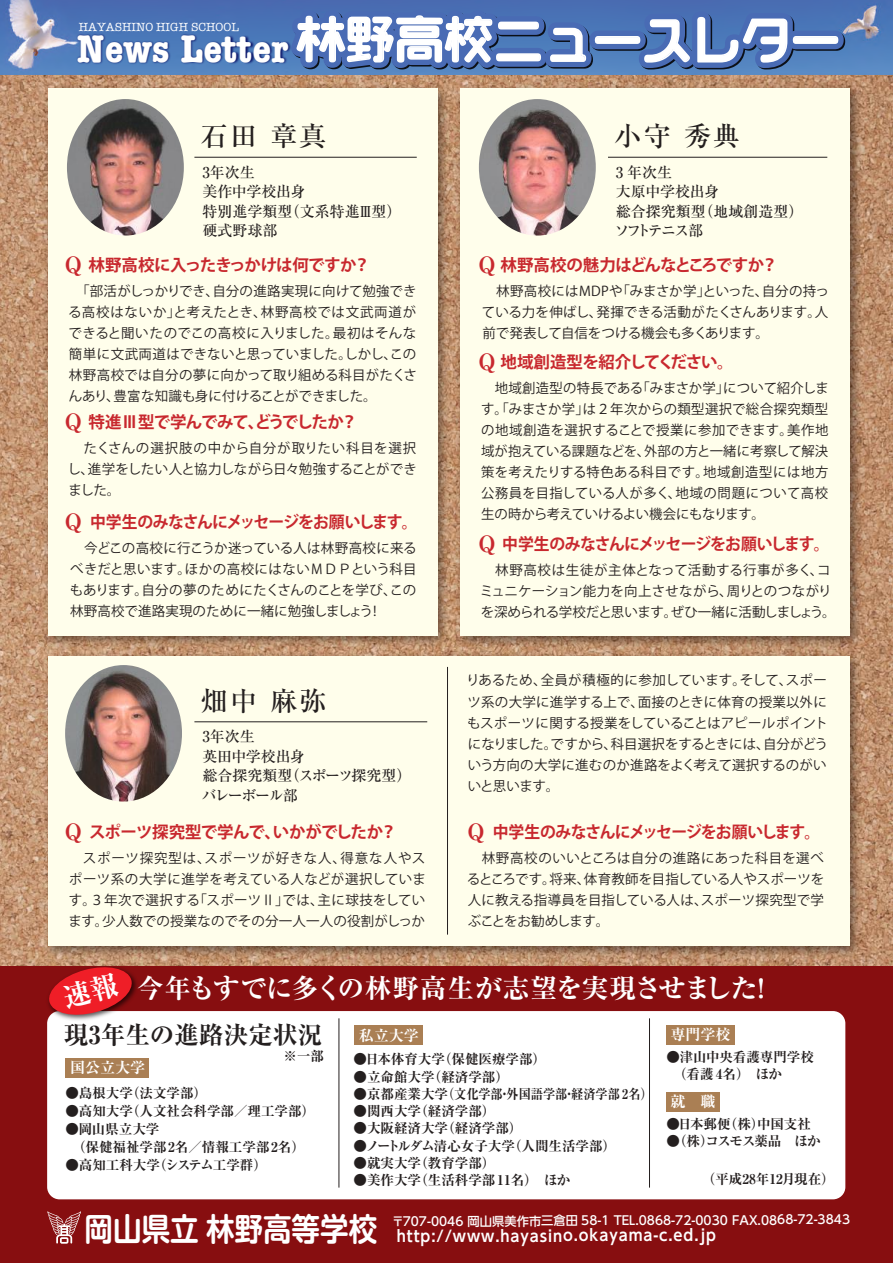
<style>
.page{position:relative;width:893px;height:1263px;background:#fff}
.page>*{position:absolute;margin:0;border:0;box-sizing:border-box;transform-origin:0 0}
.t1{font:49.5px "True Giga Maru Jr Bold RKSJ H";color:#fff}
.t2{font:700 condensed 39.75px "American Typewriter";color:#fff;scale:1.1 1}
.t3{font:500 27px "Ryumin Pro";letter-spacing:.08em;color:#241f1f}
.t4{font:700 expanded 26.55px "Ryumin Pro";letter-spacing:-.02em;color:#fff}
.t5{font:700 expanded 24.6px "Ryumin Pro";color:#241f1f}
.t6{font:700 16.5px "Koz Go Pro";letter-spacing:-.05em;color:#c8282e;scale:.96 1}
.t7{font:700 16.5px "Koz Go Pro";letter-spacing:-.05em;color:#c8282e}
.t8{font:700 16.5px "Koz Go Pro";letter-spacing:-.03em;color:#c8282e}
.t9{font:700 15.6px "UD Shin Go Pro De";letter-spacing:.055em;color:#fff;scale:.95 1}
.t10{font:500 15px/19.5px "Ryumin Pro";color:#241f1f}
.t11{font:500 15px/19.5px "Ryumin Pro";letter-spacing:-.025em;color:#241f1f}
.t12{font:700 expanded 15px "Ryumin Pro";color:#fff}
.t13{font:13.5px/21px "Koz Go Pro";letter-spacing:.005em;color:#241f1f;text-align:justify}
.t14{font:700 expanded 13.5px/18px "Ryumin Pro";color:#241f1f}
.t15{font:700 expanded 13.5px "Ryumin Pro";letter-spacing:-.08em;color:#241f1f}
.t16{font:500 12.3px "UD Shin Go Pro";letter-spacing:-.005em;color:#fff}
.t17{font:12px "American Typewriter";color:#fff}
.s1{font-family:"Ryumin Pro";font-stretch:expanded;font-size:22.5px}
.s2{font-family:"UD Shin M Go Pro De";font-size:31.65px}
</style>
<div class="page">
<img style="left:0;top:74px;width:893px;height:892px">
<img style="left:0;top:0;width:893px;height:74px">
<img style="left:75px;top:26px;width:217px;height:54px">
<svg style="left:281px;top:0;width:574px;height:79px;background:#617eb5"></svg>
<div style="left:0;top:966px;width:893px;height:297px;background:#870e10"></div>
<div style="left:47px;top:1011px;width:798px;height:188px;background:#fff;border-radius:12px"></div>
<svg style="left:47px;top:1211px;width:34px;height:33px"></svg>
<img style="left:40px;top:80px;width:412px;height:568px">
<div style="left:48px;top:88px;width:389px;height:547px;background:#fffeeb"></div>
<img style="left:452px;top:80px;width:414px;height:572px">
<div style="left:460px;top:88px;width:389px;height:547px;background:#fffeeb"></div>
<hr style="left:194px;top:157px;width:223px;height:1px;background:#241f1f">
<hr style="left:608px;top:157px;width:219px;height:1px;background:#241f1f">
<img style="left:40px;top:648px;width:825px;height:313px">
<div style="left:48px;top:656px;width:802px;height:290px;background:#fffeeb"></div>
<hr style="left:447px;top:667px;width:1px;height:267px;background:#241f1f">
<hr style="left:194px;top:721px;width:233px;height:1px;background:#241f1f">
<img style="left:45px;top:963px;width:95px;height:61px">
<div style="left:65px;top:1058px;width:84px;height:20px;background:#aa7f54"></div>
<div style="left:354px;top:1025px;width:69px;height:19px;background:#aa7f54"></div>
<div style="left:666px;top:1025px;width:69px;height:19px;background:#aa7f54"></div>
<div style="left:666px;top:1092px;width:54px;height:20px;background:#aa7f54"></div>
<hr style="left:339px;top:1018px;width:1px;height:169px;background:#241f1f">
<hr style="left:649px;top:1018px;width:1px;height:169px;background:#241f1f">
<img style="left:67px;top:99px;width:117px;height:137px">
<img style="left:65px;top:665px;width:117px;height:136px">
<img style="left:479px;top:99px;width:117px;height:137px">
<svg style="left:46px;top:964px;width:88px;height:54px"></svg>
<p class="t17" style="left:79px;top:18px;width:162px">HAYASHINO HIGH SCHOOL</p>
<h1 class="t1" style="left:296px;top:14px;width:546px">林野高校ニュースレター</h1>
<h2 class="t2" style="left:77px;top:17px;width:193px">News Letter</h2>
<h3 class="t3" style="left:201px;top:115px;width:127px">石田 章真</h3>
<p class="t10" style="left:202px;top:161px;width:201px">3年次生　<br>美作中学校出身<br>特別進学類型（文系特進Ⅲ型）硬式野球部</p>
<p class="t8" style="left:65px;top:255px;width:307px"><span class="s1">Q</span> 林野高校に入ったきっかけは何ですか？</p>
<p class="t13" style="left:68px;top:281px;width:350px">　「部活がしっかりでき、自分の進路実現に向けて勉強できる高校はないか」と考えたとき、林野高校では文武両道ができると聞いたのでこの高校に入りました。最初はそんな簡単に文武両道はできないと思っていました。しかし、この林野高校では自分の夢に向かって取り組める科目がたくさんあり、豊富な知識も身に付けることができました。</p>
<p class="t7" style="left:65px;top:412px;width:294px"><span class="s1">Q</span> 特進Ⅲ型で学んでみて、どうでしたか？</p>
<p class="t13" style="left:68px;top:438px;width:351px">　たくさんの選択肢の中から自分が取りたい科目を選択し、進学をしたい人と協力しながら日々勉強することができました。</p>
<p class="t6" style="left:65px;top:512px;width:369px"><span class="s1">Q</span> 中学生のみなさんにメッセージをお願いします。</p>
<p class="t13" style="left:70px;top:538px;width:348px">　今どこの高校に行こうか迷っている人は林野高校に来るべきだと思います。ほかの高校にはないＭＤＰという科目もあります。自分の夢のためにたくさんのことを学び、この林野高校で進路実現のために一緒に勉強しましょう！</p>
<h3 class="t3" style="left:201px;top:680px;width:127px">畑中 麻弥</h3>
<p class="t11" style="left:202px;top:726px;width:211px">3年次生　<br>英田中学校出身<br>総合探究類型（スポーツ探究型）バレーボール部</p>
<p class="t7" style="left:65px;top:821px;width:334px"><span class="s1">Q</span> スポーツ探究型で学んで、いかがでしたか？</p>
<p class="t13" style="left:68px;top:847px;width:359px">　スポーツ探究型は、スポーツが好きな人、得意な人やスポーツ系の大学に進学を考えている人などが選択しています。３年次で選択する「スポーツⅡ」では、主に球技をしています。少人数での授業なのでその分一人一人の役割がしっか</p>
<h3 class="t3" style="left:614px;top:115px;width:127px">小守 秀典</h3>
<p class="t10" style="left:614px;top:161px;width:190px">3 年次生　<br>大原中学校出身<br>総合探究類型（地域創造型）ソフトテニス部</p>
<p class="t8" style="left:478px;top:255px;width:301px"><span class="s1">Q</span> 林野高校の魅力はどんなところですか？</p>
<p class="t13" style="left:482px;top:281px;width:348px">　林野高校にはMDPや「みまさか学」といった、自分の持っている力を伸ばし、発揮できる活動がたくさんあります。人前で発表して自信をつける機会も多くあります。</p>
<p class="t7" style="left:478px;top:351px;width:257px"><span class="s1">Q</span> 地域創造型を紹介してください。</p>
<p class="t13" style="left:481px;top:378px;width:349px">　地域創造型の特長である「みまさか学」について紹介します。「みまさか学」は２年次からの類型選択で総合探究類型の地域創造を選択することで授業に参加できます。美作地域が抱えている課題などを、外部の方と一緒に考察して解決策を考えたりする特色ある科目です。地域創造型には地方公務員を目指している人が多く、地域の問題について高校生の時から考えていけるよい機会にもなります。</p>
<p class="t6" style="left:478px;top:534px;width:367px"><span class="s1">Q</span> 中学生のみなさんにメッセージをお願いします。</p>
<p class="t13" style="left:480px;top:560px;width:357px;text-align:left">　林野高校は生徒が主体となって活動する行事が多く、コミュニケーション能力を向上させながら、周りとのつながりを深められる学校だと思います。ぜひ一緒に活動しましょう。</p>
<p class="t13" style="left:466px;top:670px;width:363px">りあるため、全員が積極的に参加しています。そして、スポーツ系の大学に進学する上で、面接のときに体育の授業以外にもスポーツに関する授業をしていることはアピールポイントになりました。ですから、科目選択をするときには、自分がどういう方向の大学に進むのか進路をよく考えて選択するのがいいと思います。</p>
<p class="t6" style="left:467px;top:822px;width:369px"><span class="s1">Q</span> 中学生のみなさんにメッセージをお願いします。</p>
<p class="t13" style="left:467px;top:848px;width:359px">　林野高校のいいところは自分の進路にあった科目を選べるところです。将来、体育教師を目指している人やスポーツを人に教える指導員を目指している人は、スポーツ探究型で学ぶことをお勧めします。</p>
<h3 class="t4" style="left:137px;top:967px;width:639px">今年もすでに多くの林野高生が志望を実現させました！</h3>
<h3 class="t5" style="left:64px;top:1015px;width:260px">現3年生の進路決定状況</h3>
<p class="t14" style="left:284px;top:1046px;width:42px">※一部</p>
<p class="t12" style="left:70px;top:1056px;width:77px">国公立大学</p>
<p class="t14" style="left:65px;top:1083px;width:143px">●島根大学（法文学部）</p>
<p class="t14" style="left:65px;top:1101px;width:251px">●高知大学（人文社会科学部／理工学部）</p>
<p class="t14" style="left:65px;top:1119px;width:241px">●岡山県立大学<br>　（保健福祉学部2名／情報工学部2名）</p>
<p class="t14" style="left:65px;top:1155px;width:203px">●高知工科大学（システム工学群）</p>
<p class="t12" style="left:359px;top:1023px;width:61px">私立大学</p>
<p class="t12" style="left:671px;top:1023px;width:61px">専門学校</p>
<p class="t14" style="left:354px;top:1049px;width:194px">●日本体育大学（保健医療学部）</p>
<p class="t14" style="left:354px;top:1066px;width:157px">●立命館大学（経済学部）</p>
<p class="t14" style="left:354px;top:1084px;width:301px">●京都産業大学（文化学部・外国語学部・経済学部 2名）</p>
<p class="t14" style="left:354px;top:1101px;width:143px">●関西大学（経済学部）</p>
<p class="t14" style="left:354px;top:1118px;width:170px">●大阪経済大学（経済学部）</p>
<p class="t14" style="left:354px;top:1135px;width:264px">●ノートルダム清心女子大学（人間生活学部）</p>
<p class="t14" style="left:354px;top:1153px;width:143px">●就実大学（教育学部）</p>
<p class="t14" style="left:354px;top:1170px;width:218px">●美作大学（生活科学部11名）　ほか</p>
<p class="t14" style="left:666px;top:1047px;width:149px;line-height:17.2px">●津山中央看護専門学校　（看護 4名）　ほか</p>
<p class="t12" style="left:671px;top:1090px;width:46px">就　職</p>
<p class="t14" style="left:666px;top:1114px;width:146px">●日本郵便（株）中国支社</p>
<p class="t15" style="left:666px;top:1131px;width:156px">●（株）コスモス薬品　ほか</p>
<p class="t14" style="left:702px;top:1168px;width:134px">（平成28年12月現在）</p>
<p class="t9" style="left:85px;top:1223px;width:683px"><span class="s2">岡山県立林野高等学校</span> http://www.hayasino.okayama-c.ed.jp　</p>
<p class="t16" style="left:392px;top:1210px;width:460px">〒707-0046 岡山県美作市三倉田 58-1 TEL.0868-72-0030 FAX.0868-72-3843</p>
</div>
